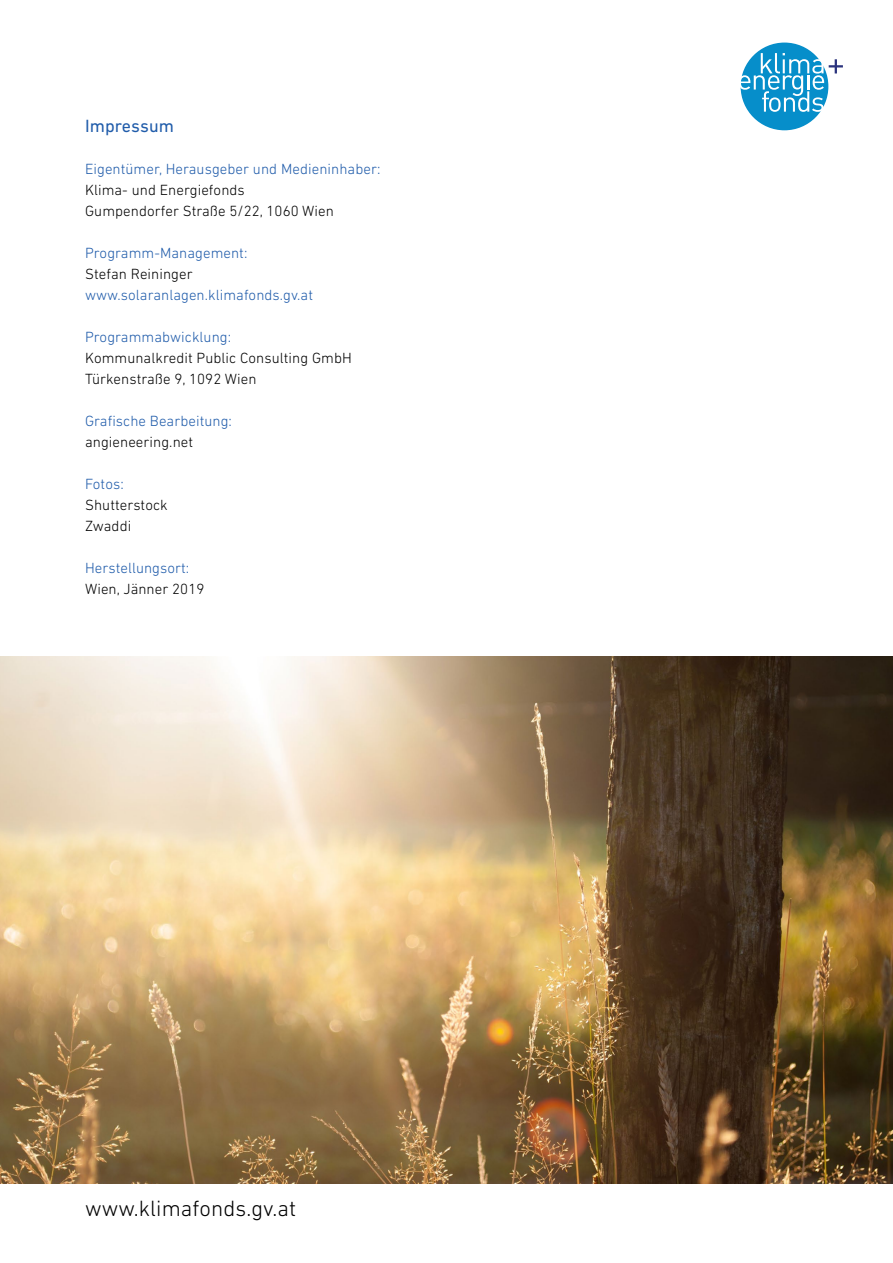
<style>
.page{position:relative;width:893px;height:1263px;background:#fff}
.page>*{position:absolute;margin:0;border:0;box-sizing:border-box;transform-origin:0 0}
.t1{font:300 22.5px "DIN Next LT Pro";letter-spacing:.005em;color:#000}
.t2{font:18px "DIN Next LT Pro";letter-spacing:.005em;color:#205caa}
.t3{font:300 15px/21px "DIN Next LT Pro";letter-spacing:.005em;color:#000}
.t4{font:300 15px "DIN Next LT Pro";letter-spacing:.005em;color:#205caa}
</style>
<div class="page">
<div style="left:741px;top:43px;width:87px;height:87px;background:#068eca;border-radius:50%"></div>
<svg style="left:740px;top:53px;width:103px;height:59px"></svg>
<img style="left:0;top:657px;width:893px;height:526px">
<p class="t2" style="left:85px;top:115px;width:91px">Impressum</p>
<p class="t4" style="left:85px;top:160px;width:297px">Eigentümer, Herausgeber und Medieninhaber:</p>
<p class="t3" style="left:85px;top:179px;width:250px">Klima- und Energiefonds<br>Gumpendorfer Straße 5/22, 1060 Wien</p>
<p class="t4" style="left:85px;top:244px;width:164px">Programm-Management:</p>
<p class="t3" style="left:85px;top:263px;width:109px">Stefan Reininger</p>
<p class="t4" style="left:85px;top:286px;width:230px">www.solaranlagen.klimafonds.gv.at</p>
<p class="t4" style="left:85px;top:328px;width:148px">Programmabwicklung:</p>
<p class="t3" style="left:85px;top:347px;width:268px">Kommunalkredit Public Consulting GmbH<br>Türkenstraße 9, 1092 Wien</p>
<p class="t4" style="left:85px;top:412px;width:148px">Grafische Bearbeitung:</p>
<p class="t3" style="left:85px;top:431px;width:110px">angieneering.net</p>
<p class="t4" style="left:85px;top:475px;width:40px">Fotos:</p>
<p class="t3" style="left:85px;top:494px;width:84px">Shutterstock<br>Zwaddi</p>
<p class="t4" style="left:85px;top:559px;width:106px">Herstellungsort:</p>
<p class="t3" style="left:85px;top:578px;width:121px">Wien, Jänner 2019</p>
<h1 class="t1" style="left:85px;top:1195px;width:213px">www.klimafonds.gv.at</h1>
</div>
